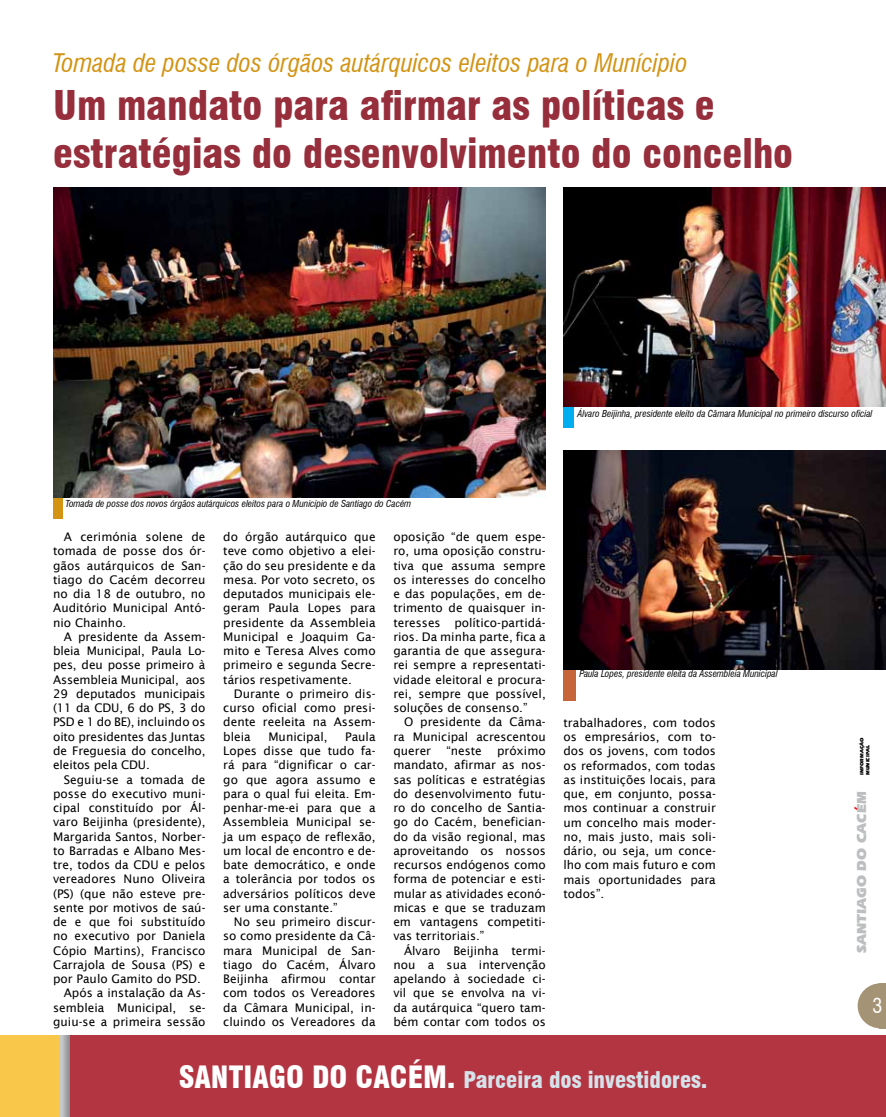
<style>
.page{position:relative;width:886px;height:1117px;background:#fff}
.page>*{position:absolute;margin:0;border:0;box-sizing:border-box;transform-origin:0 0}
.t1{font:900 condensed 40px/48px "Swiss 721 BT";color:#962e3b}
.t2{font:italic condensed 25px "Swiss 721 BT";color:#d39313}
.t3{font:900 condensed 22.5px "Swiss 721 BT";color:#d5e2e9}
.t4{font:condensed 20px "Swiss 721 BT";color:#fff}
.t5{font:900 13.75px "Eras IT Cby BT";color:#bcbec0}
.t6{font:11.88px/14.2px "Lucida Sans";color:#000;text-align:justify}
.t7{font:italic condensed 9.38px "Swiss 721 BT";color:#000}
.t8{font:900 5px/6px "Eras IT Cby BT";color:#000}
.s1{font-size:30px;color:#fff}
</style>
<div class="page">
<hr style="left:0;top:0;width:1px;height:1116px;background:#a49375">
<svg style="left:857px;top:983px;width:22px;height:45px"></svg>
<div style="left:879px;top:983px;width:7px;height:45px;background:#a49375"></div>
<div style="left:0;top:1035px;width:71px;height:81px;background:#f9c84a"></div>
<svg style="left:59px;top:1035px;width:12px;height:81px"></svg>
<div style="left:71px;top:1035px;width:815px;height:81px;background:#b43542"></div>
<div style="left:563px;top:669px;width:13px;height:31px;background:#c6643a"></div>
<div style="left:53px;top:497px;width:9px;height:21px;background:#d39313"></div>
<div style="left:563px;top:406px;width:11px;height:22px;background:#00aeef"></div>
<img style="left:53px;top:188px;width:493px;height:309px">
<img style="left:563px;top:188px;width:323px;height:218px">
<img style="left:564px;top:450px;width:322px;height:219px">
<h2 class="t2" style="left:53px;top:48px;width:636px">Tomada de posse dos órgãos autárquicos eleitos para o Munícipio</h2>
<h1 class="t1" style="left:53px;top:82px;width:741px">Um mandato para afirmar as políticas e estratégias do desenvolvimento do concelho</h1>
<p class="t7" style="left:578px;top:408px;width:296px">Álvaro Beijinha, presidente eleito da Câmara Municipal no primeiro discurso oficial</p>
<p class="t7" style="left:66px;top:498px;width:347px">Tomada de posse dos novos órgãos autárquicos eleitos para o Município de Santiago do Cacém</p>
<p class="t6" style="left:53px;top:529px;width:154px;text-indent:11px">A cerimónia solene de tomada de posse dos ór&shy;gãos autárquicos de San&shy;tiago do Cacém decorreu no dia 18 de outubro, no Auditório Municipal Antó&shy;nio Chainho.</p>
<p class="t6" style="left:53px;top:629px;width:154px;text-indent:11px">A presidente da Assem&shy;bleia Municipal, Paula Lo&shy;pes, deu posse primeiro à Assembleia Municipal, aos 29 deputados municipais (11 da CDU, 6 do PS, 3 do PSD e 1 do BE), incluindo os oito presidentes das Juntas de Freguesia do concelho, eleitos pela CDU.</p>
<p class="t6" style="left:64px;top:772px;width:143px">Seguiu-se a tomada de</p>
<p class="t6" style="left:53px;top:786px;width:154px">posse do executivo muni-</p>
<p class="t6" style="left:53px;top:800px;width:154px">cipal constituído por Ál-</p>
<p class="t6" style="left:53px;top:814px;width:154px">varo Beijinha (presidente),</p>
<p class="t6" style="left:53px;top:829px;width:154px">Margarida Santos, Norber-</p>
<p class="t6" style="left:53px;top:843px;width:154px">to Barradas e Albano Mes-</p>
<p class="t6" style="left:53px;top:857px;width:154px">tre, todos da CDU e pelos</p>
<p class="t6" style="left:53px;top:871px;width:154px">vereadores Nuno Oliveira</p>
<p class="t6" style="left:53px;top:886px;width:154px">(PS) (que não esteve pre-</p>
<p class="t6" style="left:53px;top:900px;width:154px">sente por motivos de saú-</p>
<p class="t6" style="left:53px;top:914px;width:154px">de e que foi substituído</p>
<p class="t6" style="left:53px;top:928px;width:154px">no executivo por Daniela</p>
<p class="t6" style="left:53px;top:943px;width:154px">Cópio Martins), Francisco</p>
<p class="t6" style="left:53px;top:957px;width:154px">Carrajola de Sousa (PS) e</p>
<p class="t6" style="left:53px;top:971px;width:149px">por Paulo Gamito do PSD.</p>
<p class="t6" style="left:64px;top:985px;width:143px">Após a instalação da As-</p>
<p class="t6" style="left:53px;top:1000px;width:154px">sembleia Municipal, se-</p>
<p class="t6" style="left:53px;top:1014px;width:154px">guiu-se a primeira sessão</p>
<p class="t6" style="left:223px;top:529px;width:154px">do órgão autárquico que teve como objetivo a elei&shy;ção do seu presidente e da mesa. Por voto secreto, os deputados municipais ele&shy;geram Paula Lopes para presidente da Assembleia Municipal e Joaquim Ga&shy;mito e Teresa Alves como primeiro e segunda Secre&shy;tários respetivamente.</p>
<p class="t6" style="left:223px;top:686px;width:154px;text-indent:11px">Durante o primeiro dis&shy;curso oficial como presi&shy;dente reeleita na Assem&shy;bleia</p>
<p class="t6" style="left:223px;top:729px;width:154px;text-indent:122px">Paula Lopes disse que tudo fa&shy;rá para “dignificar o car&shy;go que agora assumo e para o qual fui eleita. Em&shy;penhar-me-ei para que a Assembleia Municipal se&shy;ja um espaço de reflexão, um local de encontro e de&shy;bate democrático, e onde a tolerância por todos os adversários políticos deve ser uma constante.”</p>
<p class="t6" style="left:223px;top:914px;width:154px;text-indent:11px">No seu primeiro discur&shy;so como presidente da Câ&shy;mara Municipal de San&shy;tiago do Cacém, Álvaro Beijinha afirmou contar com todos os Vereadores da Câmara Municipal, in&shy;cluindo os Vereadores da</p>
<p class="t6" style="left:268px;top:729px;width:61px">Municipal,</p>
<p class="t6" style="left:393px;top:529px;width:154px">oposição “de quem espe&shy;ro, uma oposição constru&shy;tiva que assuma sempre os interesses do concelho e das populações, em de&shy;trimento de quaisquer in&shy;teresses político-partidá&shy;rios. Da minha parte, fica a garantia de que assegura&shy;rei sempre a representati&shy;vidade eleitoral e procura&shy;rei, sempre que possível, soluções de consenso.”</p>
<p class="t6" style="left:393px;top:715px;width:154px;text-indent:11px">O presidente da Câma&shy;ra Municipal acrescentou querer</p>
<p class="t6" style="left:393px;top:743px;width:154px;text-indent:104px">próximo mandato, afirmar as nos&shy;sas políticas e estratégias do desenvolvimento futu&shy;ro do concelho de Santia&shy;go do Cacém, benefician&shy;do da visão regional, mas aproveitando os nossos recursos endógenos como forma de potenciar e esti&shy;mular as atividades econó&shy;micas e que se traduzam em vantagens competiti&shy;vas territoriais.”</p>
<p class="t6" style="left:393px;top:943px;width:154px;text-indent:11px">Álvaro Beijinha termi&shy;nou a sua intervenção apelando à sociedade ci&shy;vil que se envolva na vi&shy;da autárquica “quero tam&shy;bém contar com todos os</p>
<p class="t6" style="left:446px;top:743px;width:37px">“neste</p>
<p class="t7" style="left:579px;top:668px;width:200px">Paula Lopes, presidente eleita da Assembleia Municipal</p>
<p class="t6" style="left:563px;top:715px;width:154px">trabalhadores, com todos os empresários, com to&shy;dos os jovens, com todos os reformados, com todas as instituições locais, para que, em conjunto, possa&shy;mos continuar a construir um concelho mais moder&shy;no, mais justo, mais soli&shy;dário, ou seja, um conce&shy;lho com mais futuro e com mais oportunidades para todos”.</p>
<p class="t8" style="left:859px;top:774px;width:39px;rotate:-90deg">INFORMAÇÃO<br>MUNICIPAL</p>
<p class="t5" style="left:853px;top:953px;width:163px;rotate:-90deg">SANTIAGO DO CACEM</p>
<h3 class="t4" style="left:872px;top:993px;width:11px">3</h3>
<h3 class="t3" style="left:179px;top:1065px;width:530px"><span class="s1">SANTIAGO DO CACÉM.</span> Parceira dos investidores.</h3>
</div>
